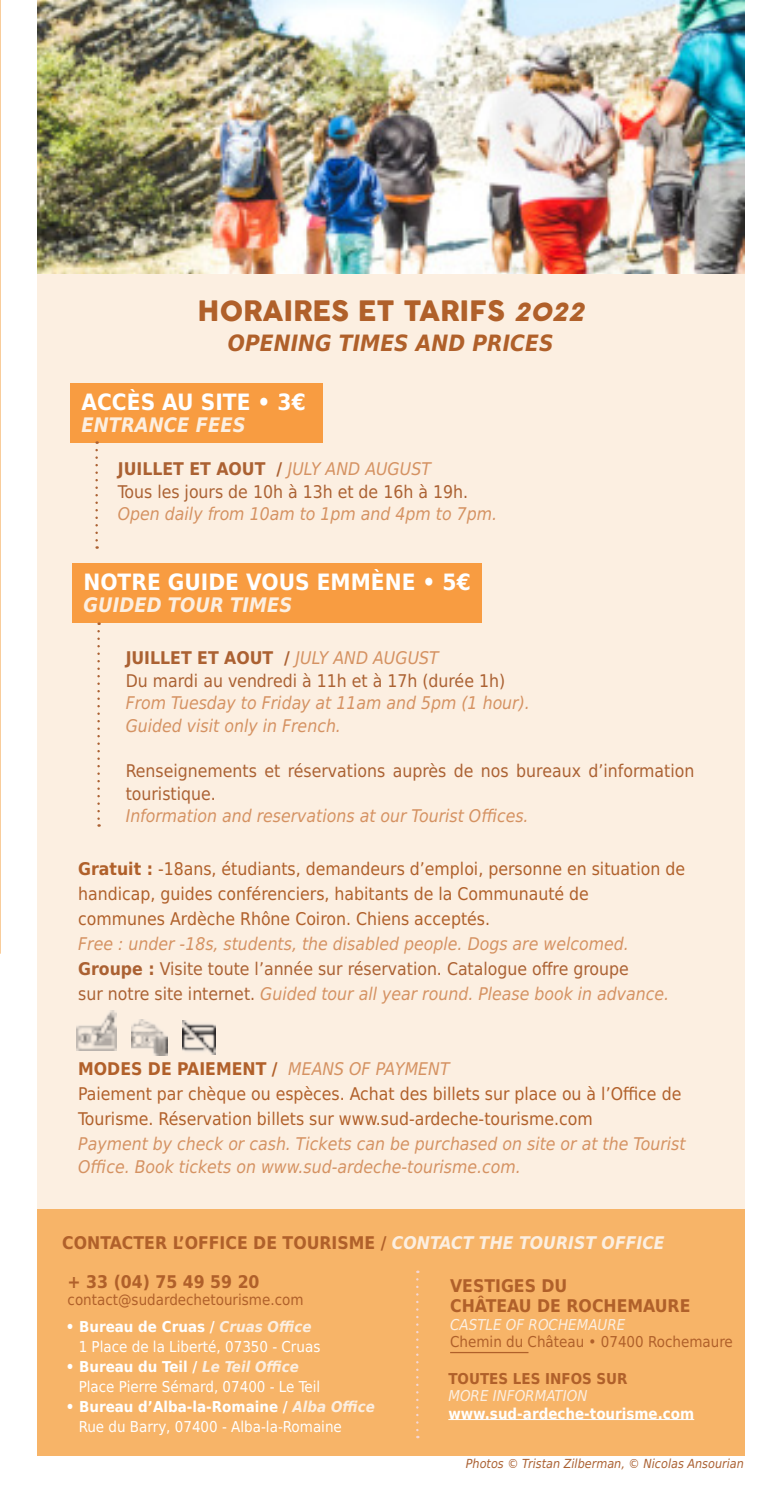
<style>
.page{position:relative;width:780px;height:1489px;background:#fff}
.page>*{position:absolute;margin:0;border:0;box-sizing:border-box;transform-origin:0 0}
.t1{font:27.5px "Cocogoose";color:#b0602a}
.t2{font:700 22.5px "DejaVu Sans Condensed";color:#fff}
.t3{font:italic 700 22.5px "DejaVu Sans Condensed";color:#b0602a}
.t4{font:italic 700 20px "DejaVu Sans Condensed";color:#fcefe1}
.t5{font:italic 17.5px/25px "DejaVu Sans Condensed";color:#d59262}
.t6{font:17.5px/22.5px "DejaVu Sans Condensed";color:#ab6132}
.t7{font:17.5px/25px "DejaVu Sans Condensed";color:#b0602a}
.t8{font:17.5px/25px "DejaVu Sans Condensed";color:#b1602a}
.t9{font:700 17.5px/20px "DejaVu Sans Condensed";color:#b0602a}
.t10{font:15px/20px "DejaVu Sans Condensed";color:#fff}
.t11{font:15px "DejaVu Sans Condensed";color:#b0602a}
.t12{font:700 15px "DejaVu Sans Condensed";color:#fff}
.t13{font:italic 15px "DejaVu Sans Condensed";color:#fcefe1}
.t14{font:700 15px "DejaVu Sans Condensed";color:#b0602a}
.t15{font:italic 12.5px "DejaVu Sans Condensed";color:#ab6132}
.s1{font-family:"Cocogoose Pro";font-style:italic;font-size:25px}
.s2{font-weight:700}
.s3{font-style:italic;color:#d59262}
.s4{font-weight:700;font-style:normal;color:#ab6132}
.s5{font-style:normal;color:#ab6132}
.s6{font-style:italic;color:#fcefe1}
.s7{font-weight:700;font-style:italic;color:#fcefe1}
</style>
<div class="page">
<div style="left:37px;top:1208px;width:707px;height:247px;background:#f7b468"></div>
<div style="left:37px;top:0;width:707px;height:1208px;background:#fcefe1"></div>
<div style="left:70px;top:383px;width:252px;height:59px;background:#f89c41"></div>
<img style="left:76px;top:1010px;width:41px;height:40px">
<img style="left:131px;top:1019px;width:36px;height:36px">
<img style="left:182px;top:1020px;width:34px;height:34px">
<svg style="left:95px;top:450px;width:3px;height:98px"></svg>
<div style="left:72px;top:562px;width:410px;height:60px;background:#f89c41"></div>
<svg style="left:97px;top:631px;width:3px;height:195px"></svg>
<hr style="left:448px;top:1418px;width:246px;height:1px;background:#fff">
<svg style="left:416px;top:1279px;width:2px;height:159px"></svg>
<hr style="left:450px;top:1351px;width:78px;height:1px;background:#b0602a">
<img style="left:37px;top:0;width:707px;height:273px">
<h1 class="t1" style="left:198px;top:295px;width:388px">HORAIRES ET TARIFS <span class="s1">2022</span></h1>
<p class="t3" style="left:228px;top:334px;width:327px">OPENING TIMES AND PRICES</p>
<p class="t2" style="left:81px;top:392px;width:226px">ACCÈS AU SITE • 3€</p>
<p class="t4" style="left:81px;top:417px;width:166px">ENTRANCE FEES</p>
<p class="t6" style="left:118px;top:457px;width:351px"><span class="s2">JUILLET ET AOUT /</span> <span class="s3">JULY AND AUGUST<br></span>Tous les jours de 10h à 13h et de 16h à 19h.</p>
<p class="t5" style="left:118px;top:501px;width:380px">Open daily from 10am to 1pm and 4pm to 7pm.</p>
<p class="t2" style="left:83px;top:571px;width:389px">NOTRE GUIDE VOUS EMMÈNE • 5€</p>
<p class="t4" style="left:83px;top:597px;width:210px">GUIDED TOUR TIMES</p>
<p class="t6" style="left:126px;top:646px;width:381px"><span class="s2">JUILLET ET AOUT /</span> <span class="s3">JULY AND AUGUST<br></span>Du mardi au vendredi à 11h et à 17h (durée 1h)</p>
<p class="t5" style="left:126px;top:692px;width:405px;line-height:22.5px">From Tuesday to Friday at 11am and 5pm (1 hour).<br>Guided visit only in French.</p>
<p class="t6" style="left:126px;top:760px;width:570px">Renseignements et réservations auprès de nos bureaux d’information touristique.</p>
<p class="t5" style="left:126px;top:803px;width:404px">Information and reservations at our Tourist Offices.</p>
<p class="t7" style="left:78px;top:855px;width:608px"><span class="s2">Gratuit :</span> -18ans, étudiants, demandeurs d’emploi, personne en situation de handicap, guides conférenciers, habitants de la Communauté de<br>communes Ardèche Rhône Coiron. Chiens acceptés.</p>
<p class="t5" style="left:78px;top:931px;width:592px">Free : under -18s, students, the disabled people. Dogs are welcomed.<br><span class="s4">Groupe :</span> <span class="s5">Visite toute l’année sur réservation. Catalogue offre groupe<br>sur notre site internet.</span> Guided tour all year round. Please book in advance.</p>
<p class="t8" style="left:78px;top:1055px;width:604px"><span class="s2">MODES DE PAIEMENT /</span> <span class="s3">MEANS OF PAYMENT<br></span>Paiement par chèque ou espèces. Achat des billets sur place ou à l’Office de<br>Tourisme. Réservation billets sur www.sud-ardeche-tourisme.com</p>
<p class="t5" style="left:78px;top:1133px;width:609px;line-height:22.5px">Payment by check or cash. Tickets can be purchased on site or at the Tourist<br>Office. Book tickets on www.sud-ardeche-tourisme.com.</p>
<p class="t9" style="left:62px;top:1233px;width:604px">CONTACTER L’OFFICE DE TOURISME / <span class="s6">CONTACT THE TOURIST OFFICE</span></p>
<p class="t9" style="left:68px;top:1272px;width:193px">+ 33 (04) 75 49 59 20</p>
<p class="t11" style="left:68px;top:1293px;width:237px">contact@sudardechetourisme.com</p>
<p class="t9" style="left:450px;top:1276px;width:242px">VESTIGES DU<br>CHÂTEAU DE ROCHEMAURE</p>
<p class="t12" style="left:66px;top:1319px;width:247px">• Bureau de Cruas / <span class="s6">Cruas Office</span></p>
<p class="t13" style="left:450px;top:1313px;width:177px">CASTLE OF ROCHEMAURE</p>
<p class="t10" style="left:79px;top:1336px;width:243px">1 Place de la Liberté, 07350 - Cruas</p>
<p class="t10" style="left:79px;top:1356px;width:243px;text-indent:-13px"><span class="s2">• Bureau du Teil /</span> <span class="s7">Le Teil Office<br></span>Place Pierre Sémard, 07400 - Le Teil</p>
<p class="t10" style="left:79px;top:1396px;width:298px;text-indent:-13px"><span class="s2">• Bureau d’Alba-la-Romaine /</span> <span class="s7">Alba Office<br></span>Rue du Barry, 07400 - Alba-la-Romaine</p>
<p class="t11" style="left:450px;top:1328px;width:284px">Chemin du Château • 07400 Rochemaure</p>
<p class="t14" style="left:448px;top:1371px;width:181px">TOUTES LES INFOS SUR</p>
<p class="t13" style="left:448px;top:1384px;width:140px">MORE INFORMATION</p>
<p class="t12" style="left:448px;top:1406px;width:247px">www.sud-ardeche-tourisme.com</p>
<p class="t15" style="left:466px;top:1454px;width:279px">Photos © Tristan Zilberman, © Nicolas Ansourian</p>
</div>
